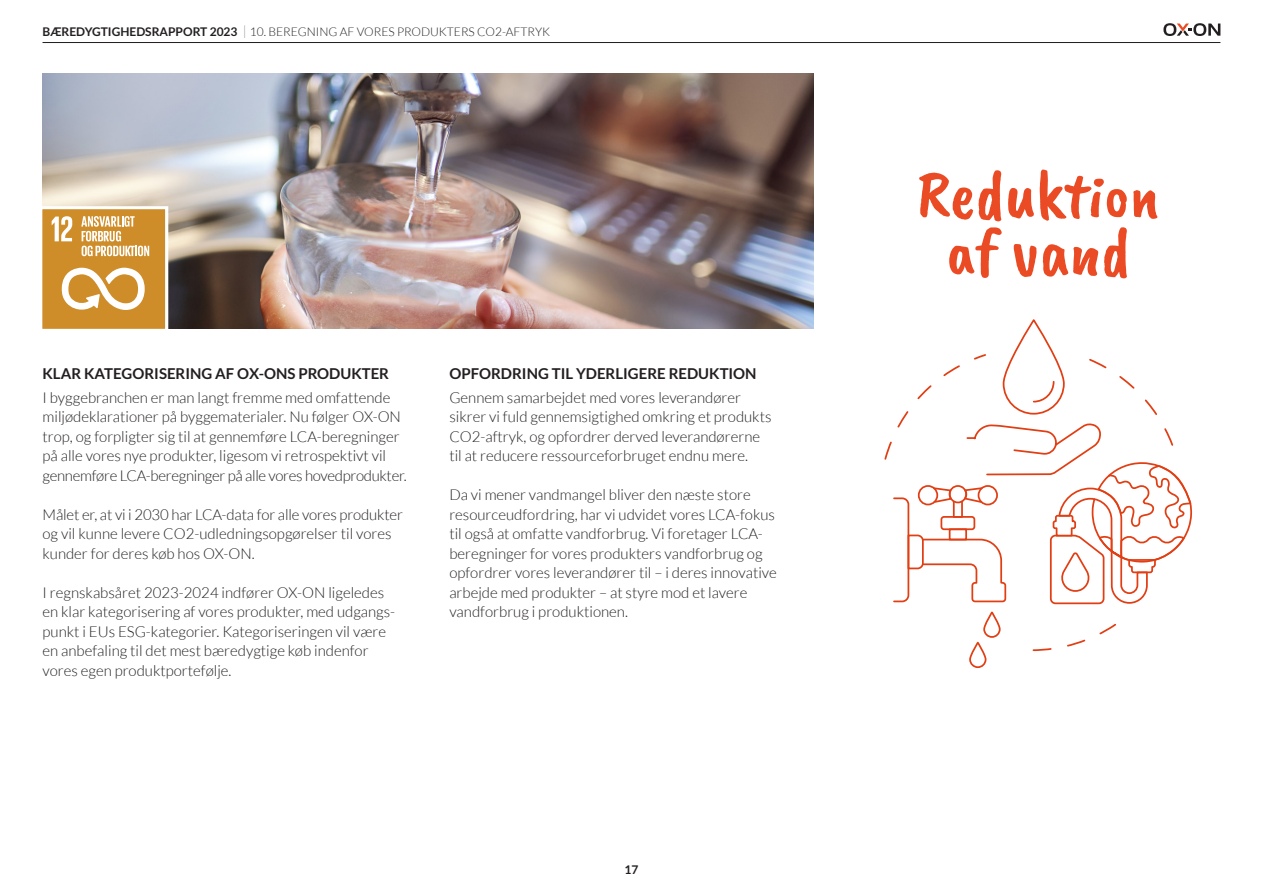
<style>
.page{position:relative;width:1263px;height:893px;background:#fff}
.page>*{position:absolute;margin:0;border:0;box-sizing:border-box;transform-origin:0 0}
.t1{font:67.5px/57px "Caveat Brush";color:#ea4b24;text-align:center}
.t2{font:300 15px/19.5px "Lato";color:#231f20}
.t3{font:700 15px "Lato";color:#231f20}
.t4{font:300 12px "Lato";color:#231f20}
.t5{font:700 12px "Lato";color:#231f20}
.s1{font-weight:700}
.s2{font-weight:100;font-size:18px}
</style>
<div class="page">
<hr style="left:43px;top:42px;width:1177px;height:1px;background:#231f20">
<svg style="left:1163px;top:23px;width:57px;height:13px"></svg>
<img style="left:43px;top:74px;width:771px;height:255px">
<svg style="left:42px;top:205px;width:128px;height:124px"></svg>
<svg style="left:1032px;top:623px;width:85px;height:29px"></svg>
<div style="left:969px;top:642px;width:17px;height:26px;border:2px solid #e23e13;border-radius:8px"></div>
<div style="left:983px;top:611px;width:17px;height:27px;border:2px solid #e23e13;border-radius:8px"></div>
<div style="left:1003px;top:319px;width:62px;height:96px;border:2px solid #e23e13;border-radius:30px"></div>
<svg style="left:884px;top:353px;width:308px;height:252px"></svg>
<p class="t4" style="left:43px;top:25px;width:509px"><span class="s1">BÆREDYGTIGHEDSRAPPORT 2023</span> <span class="s2">I</span> 10. BEREGNING AF VORES PRODUKTERS CO2-AFTRYK</p>
<p class="t3" style="left:43px;top:365px;width:348px">KLAR KATEGORISERING AF OX-ONS PRODUKTER</p>
<p class="t2" style="left:43px;top:388px;width:366px">I byggebranchen er man langt fremme med omfattende miljødeklarationer på byggematerialer. Nu følger OX-ON trop, og forpligter sig til at gennemføre LCA-beregninger på alle vores nye produkter, ligesom vi retrospektivt vil gennemføre LCA-beregninger på alle vores hovedprodukter.</p>
<p class="t2" style="left:43px;top:505px;width:362px">Målet er, at vi i 2030 har LCA-data for alle vores produkter og vil kunne levere CO2-udledningsopgørelser til vores kunder for deres køb hos OX-ON.</p>
<p class="t2" style="left:43px;top:583px;width:354px">I regnskabsåret 2023-2024 indfører OX-ON ligeledes en klar kategorisering af vores produkter, med udgangs&shy;punkt i EUs ESG-kategorier. Kategoriseringen vil være en anbefaling til det mest bæredygtige køb indenfor vores egen produktportefølje.</p>
<p class="t3" style="left:449px;top:365px;width:309px">OPFORDRING TIL YDERLIGERE REDUKTION</p>
<p class="t2" style="left:449px;top:388px;width:324px">Gennem samarbejdet med vores leverandører sikrer vi fuld gennemsigtighed omkring et produkts CO2-aftryk, og opfordrer derved leverandørerne til at reducere ressourceforbruget endnu mere.</p>
<p class="t2" style="left:449px;top:485px;width:329px">Da vi mener vandmangel bliver den næste store resourceudfordring, har vi udvidet vores LCA-fokus til også at omfatte vandforbrug. Vi foretager LCA&shy;beregninger for vores produkters vandforbrug og opfordrer vores leverandører til – i deres innovative arbejde med produkter – at styre mod et lavere vandforbrug i produktionen.</p>
<p class="t5" style="left:624px;top:862px;width:15px">17</p>
<p class="t1" style="left:917px;top:168px;width:244px">Reduktion af vand</p>
</div>
